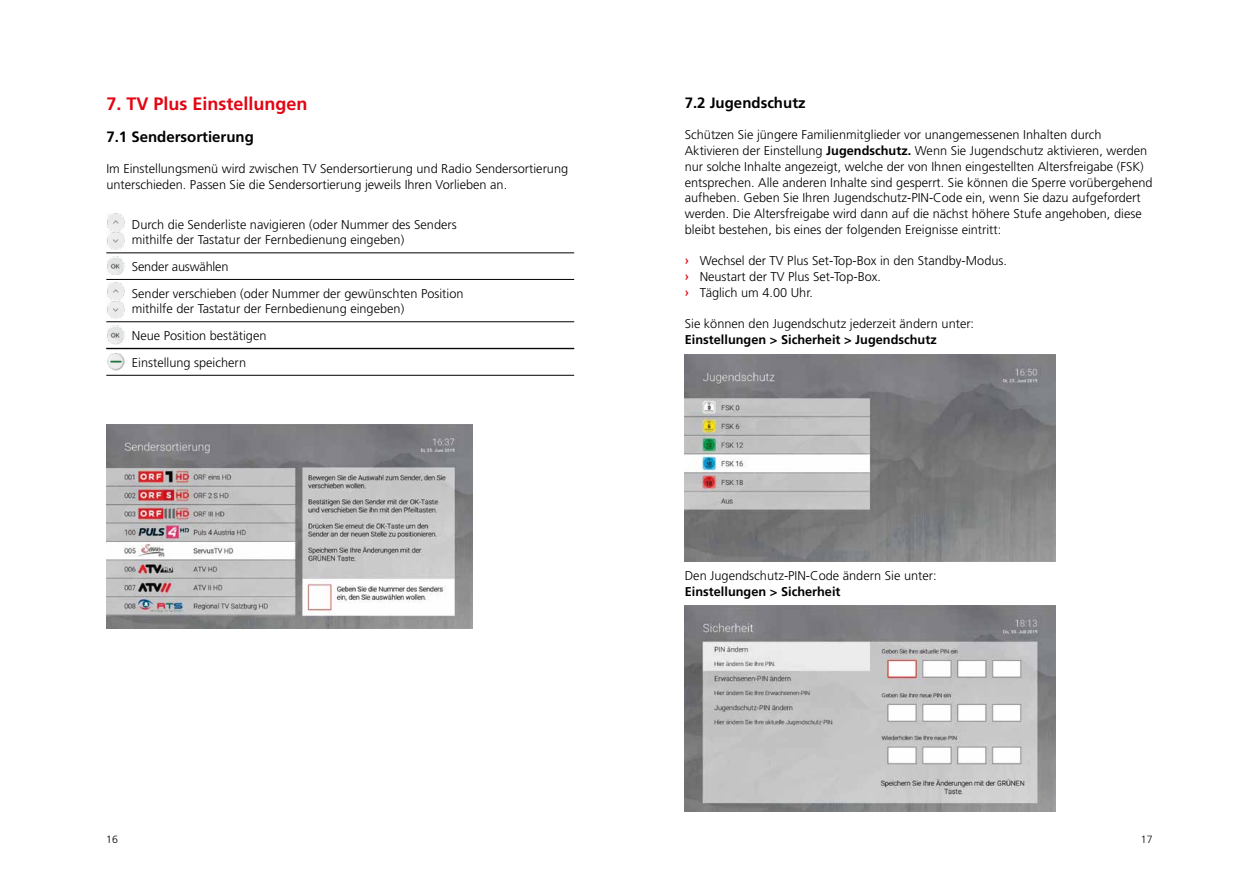
<style>
.page{position:relative;width:1259px;height:893px;background:#fff}
.page>*{position:absolute;margin:0;border:0;box-sizing:border-box;transform-origin:0 0}
.t1{font:700 18px "Frutiger LT Std";color:#e30513}
.t2{font:700 15px "Frutiger LT Std";color:#000}
.t3{font:300 12.75px/15.8px "Frutiger LT Std";color:#000}
.t4{font:700 12.75px "Frutiger LT Std";color:#000}
.t5{font:300 10.5px "Frutiger LT Std";color:#000}
.s1{font-weight:700}
.s2{font-family:"Pluto";font-weight:500;color:#e30513}
</style>
<div class="page">
<hr style="left:106px;top:253px;width:468px;height:1px;background:#000">
<hr style="left:106px;top:279px;width:468px;height:1px;background:#000">
<hr style="left:106px;top:321px;width:468px;height:1px;background:#000">
<hr style="left:106px;top:348px;width:468px;height:1px;background:#000">
<hr style="left:106px;top:375px;width:468px;height:1px;background:#000">
<img style="left:107px;top:349px;width:19px;height:26px">
<img style="left:107px;top:326px;width:18px;height:18px">
<img style="left:107px;top:257px;width:18px;height:18px">
<img style="left:107px;top:213px;width:17px;height:37px">
<img style="left:107px;top:282px;width:17px;height:37px">
<img style="left:106px;top:425px;width:366px;height:204px">
<img style="left:685px;top:355px;width:370px;height:206px">
<img style="left:685px;top:605px;width:370px;height:207px">
<h1 class="t1" style="left:106px;top:93px;width:203px">7. TV Plus Einstellungen</h1>
<p class="t2" style="left:106px;top:127px;width:149px">7.1 Sendersortierung</p>
<p class="t3" style="left:106px;top:161px;width:463px">Im Einstellungsmenü wird zwischen TV Sendersortierung und Radio Sendersortierung unterschieden. Passen Sie die Sendersortierung jeweils Ihren Vorlieben an.</p>
<p class="t3" style="left:132px;top:216px;width:326px">Durch die Senderliste navigieren (oder Nummer des Senders mithilfe der Tastatur der Fernbedienung eingeben)</p>
<p class="t3" style="left:132px;top:253px;width:333px;line-height:26.5px">Sender auswählen<br>Sender verschieben (oder Nummer der gewünschten Position</p>
<p class="t3" style="left:132px;top:296px;width:274px;line-height:26.7px">mithilfe der Tastatur der Fernbedienung eingeben)<br>Neue Position bestätigen<br>Einstellung speichern</p>
<p class="t2" style="left:685px;top:94px;width:122px">7.2 Jugendschutz</p>
<p class="t3" style="left:685px;top:127px;width:469px">Schützen Sie jüngere Familienmitglieder vor unangemessenen Inhalten durch Aktivieren der Einstellung <span class="s1">Jugendschutz.</span> Wenn Sie Jugendschutz aktivieren, werden nur solche Inhalte angezeigt, welche der von Ihnen eingestellten Altersfreigabe (FSK) entsprechen. Alle anderen Inhalte sind gesperrt. Sie können die Sperre vorübergehend aufheben. Geben Sie Ihren Jugendschutz-PIN-Code ein, wenn Sie dazu aufgefordert werden. Die Altersfreigabe wird dann auf die nächst höhere Stufe angehoben, diese bleibt bestehen, bis eines der folgenden Ereignisse eintritt:</p>
<p class="t3" style="left:685px;top:253px;width:324px"><span class="s2">›</span> Wechsel der TV Plus Set-Top-Box in den Standby-Modus. <span class="s2">›</span> Neustart der TV Plus Set-Top-Box.<br><span class="s2">›</span> Täglich um 4.00 Uhr.</p>
<p class="t3" style="left:685px;top:316px;width:291px">Sie können den Jugendschutz jederzeit ändern unter:</p>
<p class="t4" style="left:685px;top:332px;width:253px">Einstellungen &gt; Sicherheit &gt; Jugendschutz</p>
<p class="t3" style="left:685px;top:568px;width:253px">Den Jugendschutz-PIN-Code ändern Sie unter:</p>
<p class="t4" style="left:685px;top:584px;width:157px">Einstellungen &gt; Sicherheit</p>
<p class="t5" style="left:106px;top:833px;width:13px">16</p>
<p class="t5" style="left:1141px;top:833px;width:13px">17</p>
</div>
